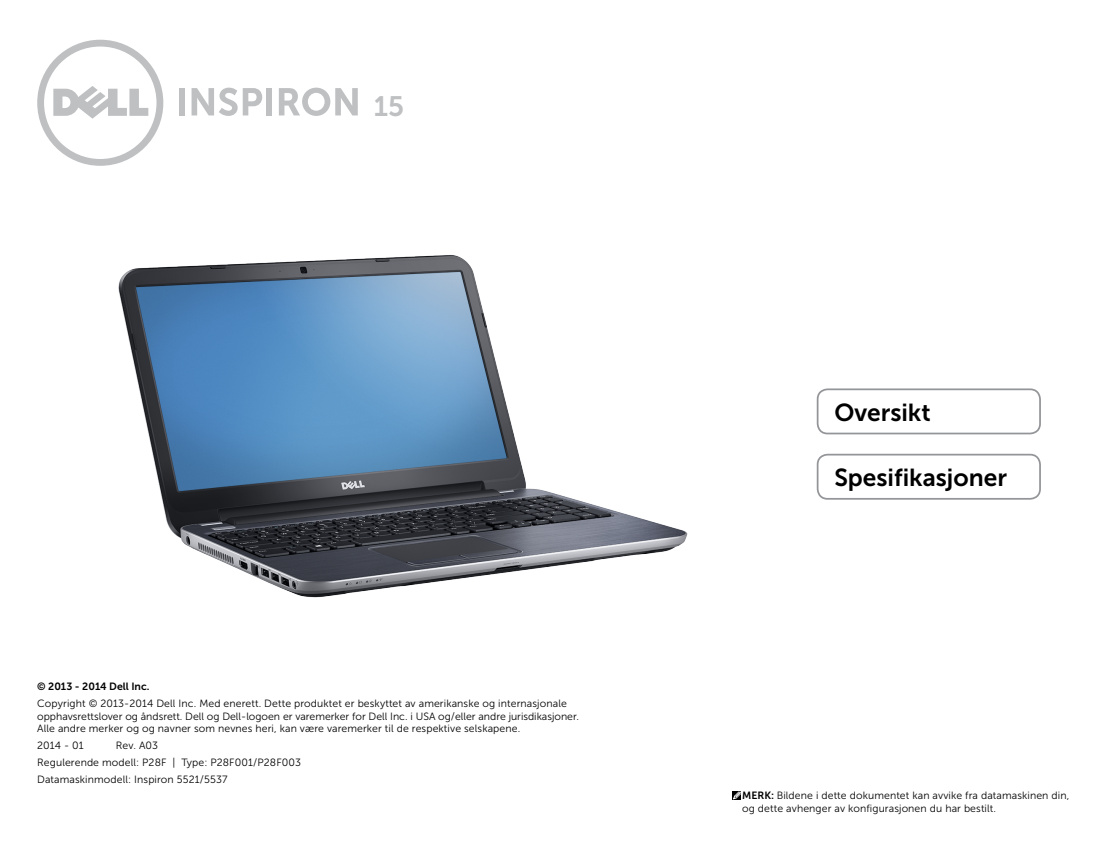
<style>
.page{position:relative;width:1117px;height:844px;background:#fff}
.page>*{position:absolute;margin:0;border:0;box-sizing:border-box;transform-origin:0 0}
.Model{font:28px "Museo Sans For Dell 700";color:#bec0c2}
.Cover_Title{font:24.5px "Museo Sans For Dell 700";color:#000}
.Legal_1{font:10.5px/12.2px "Museo Sans For Dell 300";letter-spacing:.01em;color:#000}
.Note_Legal{font:10.5px/12.2px "Museo Sans For Dell 300";letter-spacing:.01em;color:#000}
.Legal_1-2{font:10.5px "Museo Sans For Dell 700";color:#000}
.s1{font-family:"Museo Sans For Dell 700"}
</style>
<div class="page">
<div style="left:816px;top:388px;width:224px;height:46px;border:2px solid #939598;border-radius:10px"></div>
<div style="left:816px;top:453px;width:224px;height:46px;border:2px solid #939598;border-radius:10px"></div>
<img style="left:118px;top:255px;width:570px;height:343px">
<svg style="left:37px;top:40px;width:126px;height:126px"></svg>
<div style="left:732px;top:791px;width:8px;height:9px;background:#000"></div>
<svg style="left:733px;top:791px;width:7px;height:8px"></svg>
<svg style="left:191px;top:88px;width:46px;height:28px"></svg>
<div style="left:179px;top:88px;width:6px;height:27px;background:#bec0c2"></div>
<svg style="left:243px;top:88px;width:19px;height:27px"></svg>
<svg style="left:279px;top:88px;width:79px;height:28px"></svg>
<div style="left:266px;top:88px;width:6px;height:27px;background:#bec0c2"></div>
<p class="Model" style="left:373px;top:91px;width:32px">15</p>
<p class="Legal_1-2" style="left:37px;top:680px;width:114px">© 2013 - 2014 Dell Inc.</p>
<p class="Legal_1" style="left:37px;top:697px;width:543px">Copyright © 2013-2014 Dell Inc. Med enerett. Dette produktet er beskyttet av amerikanske og internasjonale opphavsrettslover og åndsrett. Dell og Dell-logoen er varemerker for Dell Inc. i USA og/eller andre jurisdikasjoner.<br>Alle andre merker og og navner som nevnes heri, kan være varemerker til de respektive selskapene.</p>
<p class="Legal_1" style="left:37px;top:739px;width:48px">2014 ‑ 01</p>
<p class="Legal_1" style="left:116px;top:739px;width:44px">Rev. A03</p>
<p class="Legal_1" style="left:37px;top:756px;width:265px">Regulerende modell: P28F | Type: P28F001/P28F003</p>
<p class="Legal_1" style="left:37px;top:773px;width:192px">Datamaskinmodell: Inspiron 5521/5537</p>
<p class="Cover_Title" style="left:834px;top:398px;width:98px">Oversikt</p>
<p class="Cover_Title" style="left:834px;top:463px;width:174px">Spesifikasjoner</p>
<p class="Note_Legal" style="left:742px;top:789px;width:328px"><span class="s1">MERK:</span> Bildene i dette dokumentet kan avvike fra datamaskinen din, og dette avhenger av konfigurasjonen du har bestilt.</p>
</div>
